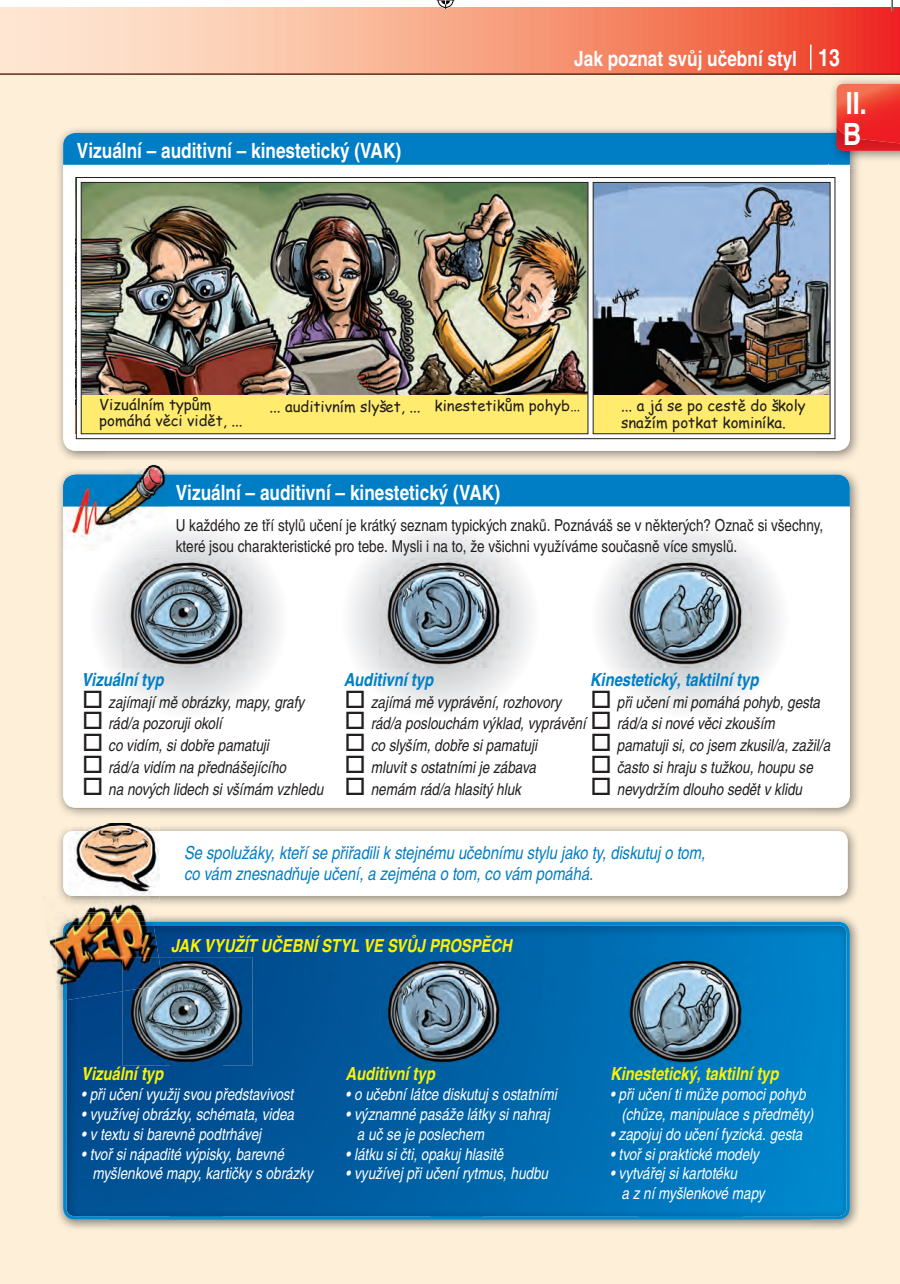
<style>
.page{position:relative;width:900px;height:1284px;background:#fff}
.page>*{position:absolute;margin:0;border:0;box-sizing:border-box;transform-origin:0 0}
.t1{font:700 30.75px "Te X Gyre Heros Condensed";color:#fff}
.t2{font:700 21px "Te X Gyre Heros Condensed";color:#fff}
.t3{font:italic 18px/21.6px "Te X Gyre Heros Condensed";color:#007ec5}
.t4{font:italic 700 18px "Te X Gyre Heros Condensed";color:#fff101}
.t5{font:italic 700 18px "Te X Gyre Heros Condensed";color:#007ec5}
.t6{font:italic 16.5px/19.8px "Te X Gyre Heros Condensed";color:#fff}
.t7{font:italic 16.5px "Te X Gyre Heros Condensed";color:#231f20}
.t8{font:16.5px/21px "Te X Gyre Heros Condensed";color:#231f20}
.t9{font:15px/16.5px "Comic Sans MS";color:#231f20}
.s1{font-size:24px}
</style>
<div class="page">
<div style="left:0;top:7px;width:900px;height:1277px;background:#feefd8"></div>
<svg style="left:32px;top:7px;width:868px;height:66px;background:#f79d82"></svg>
<hr style="left:0;top:73px;width:900px;height:2px;background:#61301e">
<svg style="left:810px;top:45px;width:1px;height:25px"></svg>
<img style="left:58px;top:174px;width:48px;height:639px">
<img style="left:816px;top:174px;width:42px;height:286px">
<div style="left:63px;top:133px;width:787px;height:318px;background:#fff;border-radius:13px"></div>
<img style="left:815px;top:915px;width:45px;height:52px">
<img style="left:58px;top:1001px;width:51px;height:228px">
<img style="left:811px;top:967px;width:49px;height:262px">
<img style="left:109px;top:1219px;width:702px;height:10px">
<svg style="left:63px;top:922px;width:787px;height:297px;background:#0165a9"></svg>
<img style="left:49px;top:912px;width:96px;height:55px">
<img style="left:56px;top:914px;width:97px;height:87px">
<img style="left:154px;top:922px;width:5px;height:35px">
<img style="left:63px;top:922px;width:91px;height:78px">
<img style="left:58px;top:827px;width:798px;height:78px">
<img style="left:58px;top:893px;width:94px;height:19px">
<div style="left:63px;top:831px;width:785px;height:65px;background:#fff;border-radius:10px"></div>
<img style="left:68px;top:809px;width:92px;height:91px">
<img style="left:68px;top:896px;width:82px;height:4px">
<img style="left:68px;top:831px;width:92px;height:65px">
<img style="left:123px;top:957px;width:129px;height:108px">
<img style="left:123px;top:957px;width:40px;height:34px">
<img style="left:379px;top:957px;width:130px;height:108px">
<img style="left:167px;top:471px;width:692px;height:46px">
<img style="left:816px;top:517px;width:43px;height:299px">
<img style="left:106px;top:808px;width:710px;height:15px">
<img style="left:68px;top:823px;width:92px;height:2px">
<div style="left:63px;top:474px;width:787px;height:334px;background:#fff;border-radius:13px"></div>
<svg style="left:99px;top:529px;width:180px;height:181px"></svg>
<svg style="left:350px;top:529px;width:181px;height:181px"></svg>
<svg style="left:600px;top:529px;width:181px;height:181px"></svg>
<div style="left:167px;top:474px;width:683px;height:32px;background:#007ec5"></div>
<img style="left:61px;top:460px;width:106px;height:90px">
<img style="left:63px;top:506px;width:104px;height:44px">
<img style="left:116px;top:522px;width:51px;height:28px">
<img style="left:63px;top:474px;width:104px;height:32px">
<img style="left:123px;top:559px;width:129px;height:108px">
<img style="left:379px;top:559px;width:130px;height:108px">
<img style="left:622px;top:559px;width:129px;height:108px">
<img style="left:622px;top:957px;width:129px;height:108px">
<img style="left:75px;top:177px;width:761px;height:262px">
<img style="left:850px;top:165px;width:10px;height:3px">
<svg style="left:63px;top:84px;width:837px;height:81px"></svg>
<img style="left:836px;top:127px;width:64px;height:24px">
<svg style="left:891px;top:0;width:2px;height:11px"></svg>
<svg style="left:437px;top:0;width:18px;height:9px"></svg>
<p class="t2" style="left:77px;top:135px;width:326px">Vizuální – auditivní – kinestetický (VAK)</p>
<p class="t2" style="left:574px;top:43px;width:267px">Jak poznat svůj učební styl <span class="s1">13</span></p>
<p class="t1" style="left:846px;top:80px;width:22px">II.</p>
<p class="t1" style="left:843px;top:111px;width:20px">B</p>
<p class="t9" style="left:99px;top:396px;width:145px">Vizuálním typům pomáhá věci vidět, ...</p>
<p class="t9" style="left:269px;top:397px;width:312px">... auditivním slyšet, ... kinestetikům pohyb…</p>
<p class="t9" style="left:621px;top:397px;width:186px">... a já se po cestě do školy snažím potkat kominíka.</p>
<p class="t2" style="left:176px;top:476px;width:326px">Vizuální – auditivní – kinestetický (VAK)</p>
<p class="t8" style="left:176px;top:514px;width:649px">U každého ze tří stylů učení je krátký seznam typických znaků. Poznáváš se v některých? Označ si všechny, které jsou charakteristické pro tebe. Mysli i na to, že všichni využíváme současně více smyslů.</p>
<p class="t5" style="left:82px;top:666px;width:84px">Vizuální typ</p>
<p class="t5" style="left:345px;top:666px;width:91px">Auditivní typ</p>
<p class="t5" style="left:591px;top:666px;width:170px">Kinestetický, taktilní typ</p>
<p class="t7" style="left:82px;top:689px;width:224px">□ zajímají mě obrázky, mapy, grafy</p>
<p class="t7" style="left:345px;top:689px;width:478px">□ zajímá mě vyprávění, rozhovory □ při učení mi pomáhá pohyb, gesta</p>
<p class="t7" style="left:82px;top:711px;width:142px">□ rád/a pozoruji okolí</p>
<p class="t7" style="left:345px;top:711px;width:432px">□ rád/a poslouchám výklad, vyprávění □ rád/a si nové věci zkouším</p>
<p class="t7" style="left:82px;top:733px;width:189px">□ co vidím, si dobře pamatuji</p>
<p class="t7" style="left:345px;top:733px;width:195px">□ co slyším, dobře si pamatuji</p>
<p class="t7" style="left:591px;top:733px;width:242px">□ pamatuji si, co jsem zkusil/a, zažil/a</p>
<p class="t7" style="left:82px;top:755px;width:206px">□ rád/a vidím na přednášejícího</p>
<p class="t7" style="left:345px;top:755px;width:194px">□ mluvit s ostatními je zábava</p>
<p class="t7" style="left:591px;top:755px;width:224px">□ často si hraju s tužkou, houpu se</p>
<p class="t7" style="left:82px;top:776px;width:441px">□ na nových lidech si všímám vzhledu □ nemám rád/a hlasitý hluk</p>
<p class="t7" style="left:591px;top:776px;width:214px">□ nevydržím dlouho sedět v klidu</p>
<p class="t3" style="left:185px;top:840px;width:523px">Se spolužáky, kteří se přiřadili k stejnému učebnímu stylu jako ty, diskutuj o tom, co vám znesnadňuje učení, a zejména o tom, co vám pomáhá.</p>
<p class="t4" style="left:172px;top:932px;width:342px">JAK VYUŽÍT UČEBNÍ STYL VE SVŮJ PROSPĚCH</p>
<p class="t4" style="left:82px;top:1060px;width:84px">Vizuální typ</p>
<p class="t6" style="left:82px;top:1083px;width:214px">• při učení využij svou představivost</p>
<p class="t6" style="left:82px;top:1103px;width:214px">• využívej obrázky, schémata, videa</p>
<p class="t6" style="left:82px;top:1123px;width:181px">• v textu si barevně podtrhávej</p>
<p class="t6" style="left:93px;top:1143px;width:222px;text-indent:-11px">• tvoř si nápadité výpisky, barevné myšlenkové mapy, kartičky s obrázky</p>
<p class="t4" style="left:346px;top:1060px;width:91px">Auditivní typ</p>
<p class="t6" style="left:346px;top:1083px;width:213px">• o učební látce diskutuj s ostatními</p>
<p class="t6" style="left:358px;top:1103px;width:194px;text-indent:-11px">• významné pasáže látky si nahraj a uč se je poslechem</p>
<p class="t6" style="left:346px;top:1143px;width:159px">• látku si čti, opakuj hlasitě</p>
<p class="t6" style="left:346px;top:1163px;width:204px">• využívej při učení rytmus, hudbu</p>
<p class="t4" style="left:611px;top:1060px;width:170px">Kinestetický, taktilní typ</p>
<p class="t6" style="left:622px;top:1083px;width:194px;text-indent:-11px">• při učení ti může pomoci pohyb (chůze, manipulace s předměty)</p>
<p class="t6" style="left:611px;top:1123px;width:194px">• zapojuj do učení fyzická. gesta</p>
<p class="t6" style="left:611px;top:1143px;width:150px">• tvoř si praktické modely</p>
<p class="t6" style="left:622px;top:1163px;width:145px;text-indent:-11px">• vytvářej si kartotéku<br>a z ní myšlenkové mapy</p>
</div>
